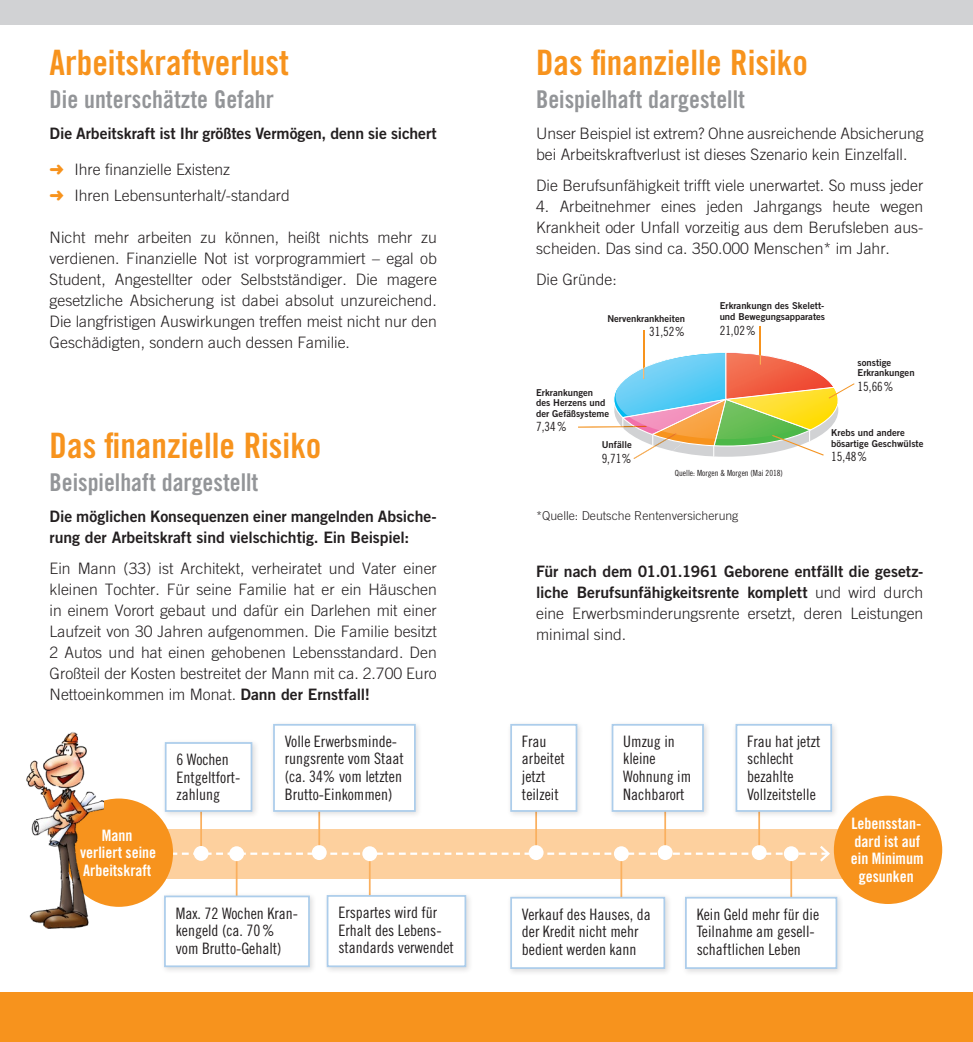
<style>
.page{position:relative;width:973px;height:1042px;background:#fff}
.page>*{position:absolute;margin:0;border:0;box-sizing:border-box;transform-origin:0 0}
.Head_1{font:35px "Trade Gothic LT Std Bd Cn 20";color:#f7931d}
.Head_2_grau{font:24.5px "Trade Gothic LT Std Bd Cn 20";color:#939598}
.Fließtext{font:300 15.75px/21px "Trade Gothic LT Std";color:#231f20;text-align:justify}
.Text_-_Diagramm{font:15.75px/17.5px "Trade Gothic LT Std Cn 18";color:#231f20}
.Fließtext-2{font:15.75px/21px "Trade Gothic LT Std Bd 2";letter-spacing:-.005em;color:#231f20}
.Text_-_Diagramm-2{font:15.75px/17.5px "Trade Gothic LT Std Bd Cn 20";color:#fff;text-align:center}
.t1{font:12.6px "Trade Gothic LT Std Cn 18";color:#231f20}
.Fließtext-3{font:300 12.25px "Trade Gothic LT Std";color:#231f20}
.t2{font:9.45px/10.5px "Trade Gothic LT Std Bd 2";color:#231f20}
.t3{font:8.4px "Trade Gothic LT Std Cn 18";color:#231f20}
.s1{color:#f7931d}
.s2{font-family:"Trade Gothic LT Std Bd 2";font-weight:400}
.s3{font-family:"Trade Gothic LT Std";font-weight:300}
</style>
<div class="page">
<div style="left:0;top:992px;width:486px;height:50px;background:#f7931d"></div>
<div style="left:486px;top:992px;width:486px;height:50px;background:#f7931d"></div>
<div style="left:0;top:0;width:486px;height:25px;background:#d1d2d4"></div>
<div style="left:486px;top:0;width:486px;height:25px;background:#d1d2d4"></div>
<hr style="left:759px;top:326px;width:1px;height:38px;background:#f7931d">
<hr style="left:643px;top:330px;width:1px;height:49px;background:#f7931d">
<svg style="left:578px;top:352px;width:276px;height:107px"></svg>
<div style="left:124px;top:829px;width:722px;height:49px;background:#fdd09e"></div>
<svg style="left:172px;top:843px;width:658px;height:21px"></svg>
<hr style="left:200px;top:789px;width:2px;height:64px;background:#fab05f">
<div style="left:194px;top:846px;width:14px;height:15px;background:#fff;border-radius:50%"></div>
<hr style="left:318px;top:788px;width:2px;height:64px;background:#fab05f">
<div style="left:312px;top:845px;width:14px;height:15px;background:#fff;border-radius:50%"></div>
<hr style="left:535px;top:788px;width:2px;height:64px;background:#fab05f">
<div style="left:528px;top:845px;width:15px;height:15px;background:#fff;border-radius:50%"></div>
<hr style="left:664px;top:788px;width:2px;height:64px;background:#fab05f">
<div style="left:657px;top:845px;width:15px;height:15px;background:#fff;border-radius:50%"></div>
<hr style="left:758px;top:788px;width:2px;height:64px;background:#fab05f">
<div style="left:751px;top:845px;width:15px;height:15px;background:#fff;border-radius:50%"></div>
<hr style="left:369px;top:854px;width:1px;height:64px;background:#fab05f">
<div style="left:362px;top:846px;width:15px;height:15px;background:#fff;border-radius:50%"></div>
<hr style="left:620px;top:854px;width:2px;height:64px;background:#fab05f">
<div style="left:613px;top:846px;width:15px;height:15px;background:#fff;border-radius:50%"></div>
<hr style="left:790px;top:854px;width:2px;height:64px;background:#fab05f">
<div style="left:783px;top:846px;width:15px;height:15px;background:#fff;border-radius:50%"></div>
<hr style="left:236px;top:854px;width:1px;height:64px;background:#fab05f">
<div style="left:229px;top:846px;width:15px;height:15px;background:#fff;border-radius:50%"></div>
<div style="left:161px;top:738px;width:98px;height:81px;background:#231f20;opacity:.15"></div>
<div style="left:166px;top:743px;width:85px;height:68px;background:#fff"></div>
<div style="left:165px;top:742px;width:87px;height:70px;border:2px solid #accdeb"></div>
<div style="left:269px;top:720px;width:153px;height:99px;background:#231f20;opacity:.15"></div>
<div style="left:274px;top:725px;width:141px;height:86px;background:#fff"></div>
<div style="left:273px;top:724px;width:142px;height:88px;border:2px solid #accdeb"></div>
<div style="left:608px;top:720px;width:102px;height:99px;background:#231f20;opacity:.15"></div>
<div style="left:612px;top:725px;width:90px;height:86px;background:#fff"></div>
<div style="left:611px;top:724px;width:92px;height:88px;border:2px solid #accdeb"></div>
<div style="left:731px;top:720px;width:108px;height:99px;background:#231f20;opacity:.15"></div>
<div style="left:736px;top:725px;width:95px;height:86px;background:#fff"></div>
<div style="left:735px;top:724px;width:96px;height:88px;border:2px solid #accdeb"></div>
<div style="left:160px;top:892px;width:157px;height:82px;background:#231f20;opacity:.15"></div>
<div style="left:165px;top:896px;width:144px;height:70px;background:#fff"></div>
<div style="left:164px;top:895px;width:146px;height:72px;border:2px solid #accdeb"></div>
<div style="left:323px;top:891px;width:150px;height:83px;background:#231f20;opacity:.15"></div>
<div style="left:327px;top:896px;width:138px;height:70px;background:#fff"></div>
<div style="left:326px;top:895px;width:140px;height:72px;border:2px solid #accdeb"></div>
<div style="left:506px;top:893px;width:165px;height:83px;background:#231f20;opacity:.15"></div>
<div style="left:511px;top:897px;width:153px;height:71px;background:#fff"></div>
<div style="left:510px;top:897px;width:155px;height:72px;border:2px solid #accdeb"></div>
<div style="left:681px;top:893px;width:163px;height:83px;background:#231f20;opacity:.15"></div>
<div style="left:685px;top:897px;width:151px;height:71px;background:#fff"></div>
<div style="left:685px;top:897px;width:152px;height:72px;border:2px solid #accdeb"></div>
<div style="left:833px;top:795px;width:109px;height:109px;background:#f7931d;border-radius:50%"></div>
<div style="left:65px;top:798px;width:108px;height:109px;background:#f7931d;border-radius:50%"></div>
<img style="left:26px;top:732px;width:77px;height:197px">
<div style="left:506px;top:720px;width:78px;height:99px;background:#231f20;opacity:.15"></div>
<div style="left:511px;top:725px;width:65px;height:86px;background:#fff"></div>
<div style="left:510px;top:724px;width:67px;height:88px;border:2px solid #accdeb"></div>
<p class="Head_1" style="left:50px;top:41px;width:241px">Arbeitskraftverlust</p>
<p class="Head_2_grau" style="left:50px;top:84px;width:226px">Die unterschätzte Gefahr</p>
<p class="Fließtext-2" style="left:50px;top:122px;width:388px">Die Arbeitskraft ist Ihr größtes Vermögen, denn sie sichert</p>
<p class="Fließtext" style="left:50px;top:158px;width:182px"><span class="s1">➜</span> Ihre finanzielle Existenz</p>
<p class="Fließtext" style="left:50px;top:184px;width:242px"><span class="s1">➜</span> Ihren Lebensunterhalt/-standard</p>
<p class="Fließtext" style="left:50px;top:226px;width:388px">Nicht mehr arbeiten zu können, heißt nichts mehr zu verdienen. Finanzielle Not ist vorprogrammiert – egal ob Student, Angestellter oder Selbstständiger. Die magere gesetzliche Absicherung ist dabei absolut unzureichend.<br>Die langfristigen Auswirkungen treffen meist nicht nur den Geschädigten, sondern auch dessen Familie.</p>
<p class="Head_1" style="left:50px;top:424px;width:273px">Das finanzielle Risiko</p>
<p class="Head_2_grau" style="left:50px;top:467px;width:210px">Beispielhaft dargestellt</p>
<p class="Fließtext-2" style="left:50px;top:505px;width:388px">Die möglichen Konsequenzen einer mangelnden Absiche&shy;rung der Arbeitskraft sind vielschichtig. Ein Beispiel:</p>
<p class="Fließtext" style="left:50px;top:557px;width:388px">Ein Mann (33) ist Architekt, verheiratet und Vater einer kleinen Tochter. Für seine Familie hat er ein Häuschen in einem Vorort gebaut und dafür ein Darlehen mit einer Laufzeit von 30 Jahren aufgenommen. Die Familie besitzt 2 Autos und hat einen gehobenen Lebensstandard. Den Großteil der Kosten bestreitet der Mann mit ca. 2.700 Euro Nettoeinkommen im Monat. <span class="s2">Dann der Ernstfall!</span></p>
<p class="Head_1" style="left:536px;top:41px;width:273px">Das finanzielle Risiko</p>
<p class="Head_2_grau" style="left:536px;top:84px;width:210px">Beispielhaft dargestellt</p>
<p class="Fließtext" style="left:536px;top:122px;width:389px">Unser Beispiel ist extrem? Ohne ausreichende Absicherung bei Arbeitskraftverlust ist dieses Szenario kein Einzelfall.</p>
<p class="Fließtext" style="left:536px;top:174px;width:388px">Die Berufsunfähigkeit trifft viele unerwartet. So muss jeder</p>
<p class="Fließtext" style="left:536px;top:195px;width:388px">4. Arbeitnehmer eines jeden Jahrgangs heute wegen Krankheit oder Unfall vorzeitig aus dem Berufsleben aus&shy;scheiden. Das sind ca. 350.000 Menschen* im Jahr.</p>
<p class="Fließtext" style="left:536px;top:268px;width:82px">Die Gründe:</p>
<p class="t2" style="left:719px;top:301px;width:107px">Erkrankungn des Skelett&shy;und Bewegungsapparates</p>
<p class="t1" style="left:719px;top:323px;width:38px">21,02%</p>
<p class="t2" style="left:857px;top:357px;width:59px">sonstige<br>Erkrankungen</p>
<p class="t1" style="left:857px;top:379px;width:37px">15,66%</p>
<p class="t2" style="left:831px;top:427px;width:94px">Krebs und andere bösartige Geschwülste</p>
<p class="t1" style="left:831px;top:449px;width:38px">15,48%</p>
<p class="t2" style="left:607px;top:313px;width:79px">Nervenkrankheiten</p>
<p class="t1" style="left:649px;top:324px;width:37px">31,52%</p>
<p class="t2" style="left:536px;top:387px;width:75px">Erkrankungen des Herzens und der Gefäßsysteme</p>
<p class="t1" style="left:536px;top:419px;width:32px">7,34%</p>
<p class="t2" style="left:601px;top:439px;width:32px">Unfälle</p>
<p class="t1" style="left:601px;top:451px;width:32px">9,71%</p>
<p class="t3" style="left:674px;top:468px;width:109px">Quelle: Morgen &amp; Morgen (Mai 2018)</p>
<p class="Fließtext-3" style="left:536px;top:508px;width:204px">*Quelle: Deutsche Rentenversicherung</p>
<p class="Fließtext-2" style="left:536px;top:560px;width:388px;text-align:justify">Für nach dem 01.01.1961 Geborene entfällt die gesetz&shy;liche Berufsunfähigkeitsrente komplett <span class="s3">und wird durch eine Erwerbsminderungsrente ersetzt, deren Leistungen minimal sind.</span></p>
<p class="Text_-_Diagramm-2" style="left:80px;top:826px;width:78px">Mann verliert seine<br>Arbeitskraft</p>
<p class="Text_-_Diagramm" style="left:176px;top:750px;width:65px">6 Wochen<br>Entgeltfort&shy;zahlung</p>
<p class="Text_-_Diagramm" style="left:285px;top:732px;width:120px">Volle Erwerbsminde&shy;rungsrente vom Staat (ca. 34% vom letzten<br>Brutto-Einkommen)</p>
<p class="Text_-_Diagramm" style="left:623px;top:732px;width:53px">Umzug in kleine</p>
<p class="Text_-_Diagramm" style="left:522px;top:732px;width:44px">Frau arbeitet jetzt teilzeit</p>
<p class="Text_-_Diagramm" style="left:623px;top:767px;width:69px">Wohnung im<br>Nachbarort</p>
<p class="Text_-_Diagramm" style="left:747px;top:732px;width:75px">Frau hat jetzt schlecht bezahlte<br>Vollzeitstelle</p>
<p class="Text_-_Diagramm" style="left:176px;top:904px;width:124px">Max. 72 Wochen Kran&shy;kengeld (ca. 70% vom Brutto-Gehalt)</p>
<p class="Text_-_Diagramm" style="left:338px;top:903px;width:117px">Erspartes wird für<br>Erhalt des Lebens&shy;standards verwendet</p>
<p class="Text_-_Diagramm" style="left:522px;top:905px;width:130px">Verkauf des Hauses, da der Kredit nicht mehr bedient werden kann</p>
<p class="Text_-_Diagramm" style="left:696px;top:905px;width:124px">Kein Geld mehr für die<br>Teilnahme am gesell&shy;schaftlichen Leben</p>
<p class="Text_-_Diagramm-2" style="left:850px;top:815px;width:74px">Lebensstan&shy;dard ist auf ein Minimum gesunken</p>
</div>
